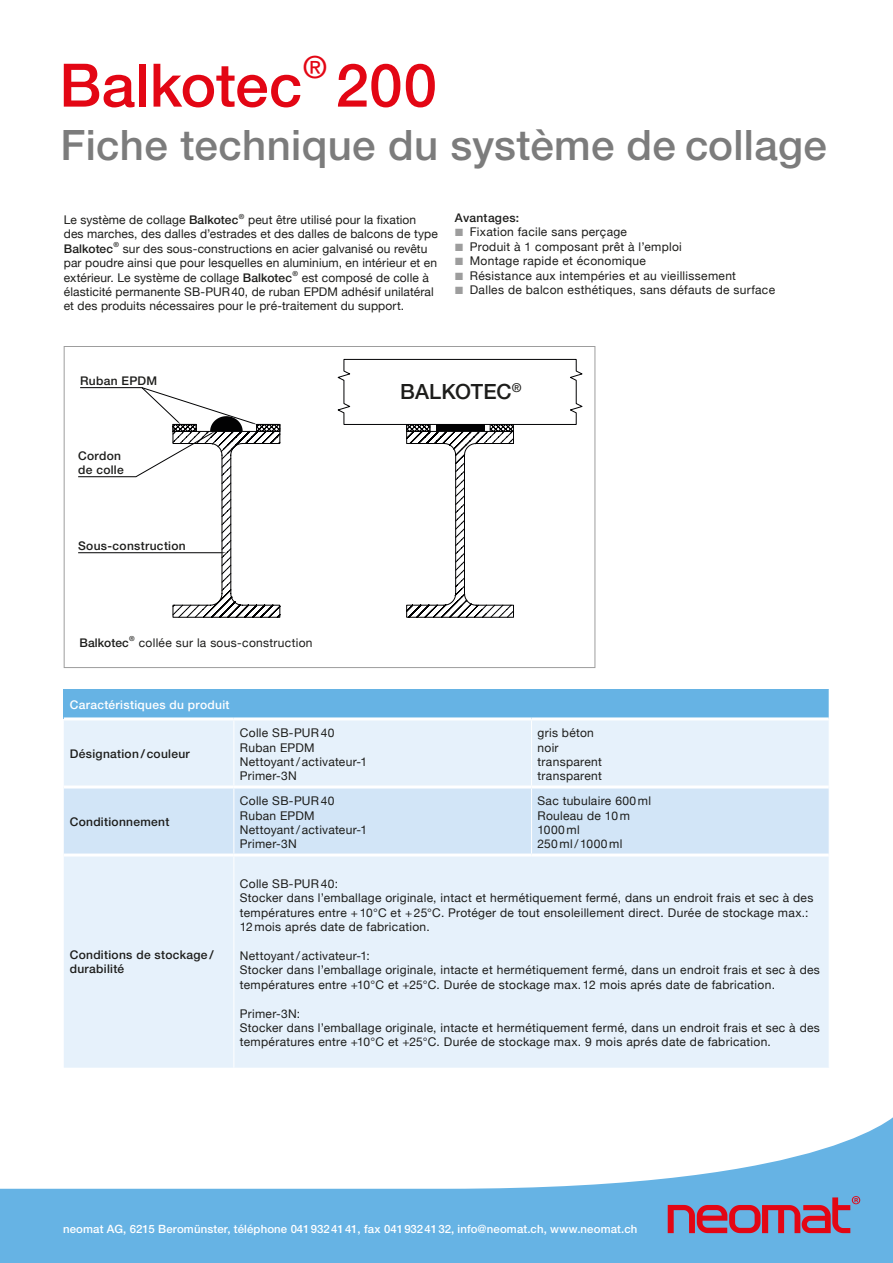
<style>
.page{position:relative;width:893px;height:1263px;background:#fff}
.page>*{position:absolute;margin:0;border:0;box-sizing:border-box;transform-origin:0 0}
.t1{font:500 60px "Helvetica Neue LT";letter-spacing:.005em;color:#e30614}
.t2{font:500 42px "Helvetica Neue LT";letter-spacing:.01em;color:#7c7c7c}
.t3{font:500 30.6px "Helvetica Neue LT";color:#e30614}
.t4{font:500 21px "Helvetica Neue LT";letter-spacing:.005em;color:#1d1d1b}
.t5{font:12px/14.4px "Helvetica Neue";letter-spacing:.025em;color:#1d1d1b}
.t6{font:500 12px/14.4px "Helvetica Neue LT";letter-spacing:.025em;color:#1d1d1b}
.t7{font:500 12px "Helvetica Neue LT";letter-spacing:.025em;color:#fff}
.t8{font:500 12px "Helvetica Neue LT";letter-spacing:.005em;color:#1d1d1b}
.t9{font:500 11.4px "Helvetica Neue LT";letter-spacing:.01em;color:#fff}
.t10{font:500 7.05px "Helvetica Neue LT";color:#1d1d1b}
.s1{font-family:"Helvetica Neue LT";font-weight:500}
.s2{color:#9d9d9d}
</style>
<div class="page">
<svg style="left:0;top:1117px;width:893px;height:146px;fill:#66b3e4"></svg>
<svg style="left:668px;top:1196px;width:192px;height:37px"></svg>
<svg style="left:337px;top:358px;width:246px;height:260px"></svg>
<svg style="left:78px;top:387px;width:202px;height:231px"></svg>
<div style="left:436px;top:424px;width:48px;height:7px;background:#020203"></div>
<div style="left:78px;top:464px;width:58px;height:12px;background:#fff"></div>
<div style="left:78px;top:540px;width:87px;height:12px;background:#fff"></div>
<div style="left:64px;top:689px;width:765px;height:30px;background:#66b3e4"></div>
<div style="left:64px;top:720px;width:765px;height:348px;background:#e6f1fb"></div>
<div style="left:64px;top:788px;width:765px;height:65px;background:#d2e5f7"></div>
<hr style="left:64px;top:717px;width:170px;height:3px;background:#fff">
<hr style="left:234px;top:717px;width:297px;height:3px;background:#fff">
<hr style="left:531px;top:717px;width:298px;height:3px;background:#fff">
<hr style="left:64px;top:785px;width:170px;height:3px;background:#fff">
<hr style="left:234px;top:785px;width:297px;height:3px;background:#fff">
<hr style="left:531px;top:785px;width:298px;height:3px;background:#fff">
<hr style="left:64px;top:853px;width:170px;height:3px;background:#fff">
<hr style="left:234px;top:853px;width:297px;height:3px;background:#fff">
<hr style="left:531px;top:853px;width:298px;height:3px;background:#fff">
<hr style="left:233px;top:720px;width:1px;height:65px;background:#fff">
<hr style="left:531px;top:720px;width:1px;height:65px;background:#fff">
<hr style="left:233px;top:788px;width:1px;height:65px;background:#fff">
<hr style="left:531px;top:788px;width:1px;height:65px;background:#fff">
<hr style="left:233px;top:856px;width:1px;height:212px;background:#fff">
<h1 class="t1" style="left:59px;top:49px;width:245px">Balkotec</h1>
<h3 class="t3" style="left:303px;top:49px;width:26px">®</h3>
<h1 class="t1" style="left:336px;top:49px;width:103px">200</h1>
<h2 class="t2" style="left:61px;top:120px;width:768px">Fiche technique du système de collage</h2>
<p class="t5" style="left:64px;top:213px;width:176px">Le système de collage <span class="s1">Balkotec</span></p>
<p class="t10" style="left:239px;top:212px;width:7px">®</p>
<p class="t5" style="left:64px;top:213px;width:376px;text-indent:184px">peut être utilisé pour la fixation des marches, des dalles d’estrades et des dalles de balcons de type</p>
<p class="t8" style="left:64px;top:241px;width:51px">Balkotec</p>
<p class="t10" style="left:113px;top:241px;width:7px">®</p>
<p class="t5" style="left:64px;top:242px;width:375px;text-indent:59px">sur des sous-constructions en acier galvanisé ou revêtu par poudre ainsi que pour lesquelles en aluminium, en intérieur et en extérieur. Le système de collage <span class="s1">Balkotec</span></p>
<p class="t10" style="left:292px;top:269px;width:7px">®</p>
<p class="t5" style="left:64px;top:271px;width:371px;text-indent:238px">est composé de colle à élasticité permanente SB-PUR40, de ruban EPDM adhésif unilatéral et des produits nécessaires pour le pré-traitement du support.</p>
<p class="t6" style="left:455px;top:210px;width:66px">Avantages:</p>
<p class="t5" style="left:455px;top:226px;width:174px"><span class="s2">■</span> Fixation facile sans perçage</p>
<p class="t5" style="left:455px;top:240px;width:228px"><span class="s2">■</span> Produit à 1 composant prêt à l’emploi</p>
<p class="t5" style="left:455px;top:254px;width:193px"><span class="s2">■</span> Montage rapide et économique</p>
<p class="t5" style="left:455px;top:269px;width:283px"><span class="s2">■</span> Résistance aux intempéries et au vieillissement</p>
<p class="t5" style="left:455px;top:283px;width:322px"><span class="s2">■</span> Dalles de balcon esthétiques, sans défauts de surface</p>
<p class="t6" style="left:80px;top:374px;width:79px">Ruban EPDM</p>
<p class="t6" style="left:78px;top:448px;width:47px">Cordon de colle</p>
<p class="t6" style="left:78px;top:539px;width:109px">Sous-construction</p>
<p class="t8" style="left:79px;top:635px;width:51px">Balkotec</p>
<p class="t10" style="left:129px;top:634px;width:7px">®</p>
<p class="t5" style="left:139px;top:636px;width:175px">collée sur la sous-construction</p>
<h3 class="t4" style="left:400px;top:379px;width:123px">BALKOTEC<sup>®</sup></h3>
<p class="t7" style="left:70px;top:697px;width:161px">Caractéristiques du produit</p>
<p class="t6" style="left:70px;top:746px;width:122px">Désignation / couleur</p>
<p class="t6" style="left:70px;top:814px;width:101px">Conditionnement</p>
<p class="t5" style="left:240px;top:726px;width:129px">Colle SB-PUR40<br>Ruban EPDM<br>Nettoyant/ activateur-1<br>Primer-3N</p>
<p class="t5" style="left:537px;top:726px;width:66px">gris béton noir transparent transparent</p>
<p class="t5" style="left:240px;top:794px;width:129px">Colle SB-PUR40<br>Ruban EPDM<br>Nettoyant/ activateur-1<br>Primer-3N</p>
<p class="t5" style="left:537px;top:794px;width:115px">Sac tubulaire 600 ml<br>Rouleau de 10 m<br>1000ml<br>250ml/1000ml</p>
<p class="t6" style="left:70px;top:947px;width:145px">Conditions de stockage / durabilité</p>
<p class="t5" style="left:240px;top:877px;width:575px">Colle SB-PUR40:<br>Stocker dans l’emballage originale, intact et hermétiquement fermé, dans un endroit frais et sec à des températures entre +10°C et +25°C. Protéger de tout ensoleillement direct. Durée de stockage max.:<br>12 mois aprés date de fabrication.</p>
<p class="t5" style="left:240px;top:949px;width:581px">Nettoyant/ activateur-1:<br>Stocker dans l’emballage originale, intacte et hermétiquement fermé, dans un endroit frais et sec à des températures entre +10°C et +25°C. Durée de stockage max. 12 mois aprés date de fabrication.</p>
<p class="t5" style="left:240px;top:1007px;width:581px">Primer-3N:<br>Stocker dans l’emballage originale, intacte et hermétiquement fermé, dans un endroit frais et sec à des températures entre +10°C et +25°C. Durée de stockage max. 9 mois aprés date de fabrication.</p>
<p class="t9" style="left:63px;top:1222px;width:576px">neomat AG, 6215 Beromünster, téléphone 0419324141, fax 0419324132, info@neomat.ch, www.neomat.ch</p>
</div>
